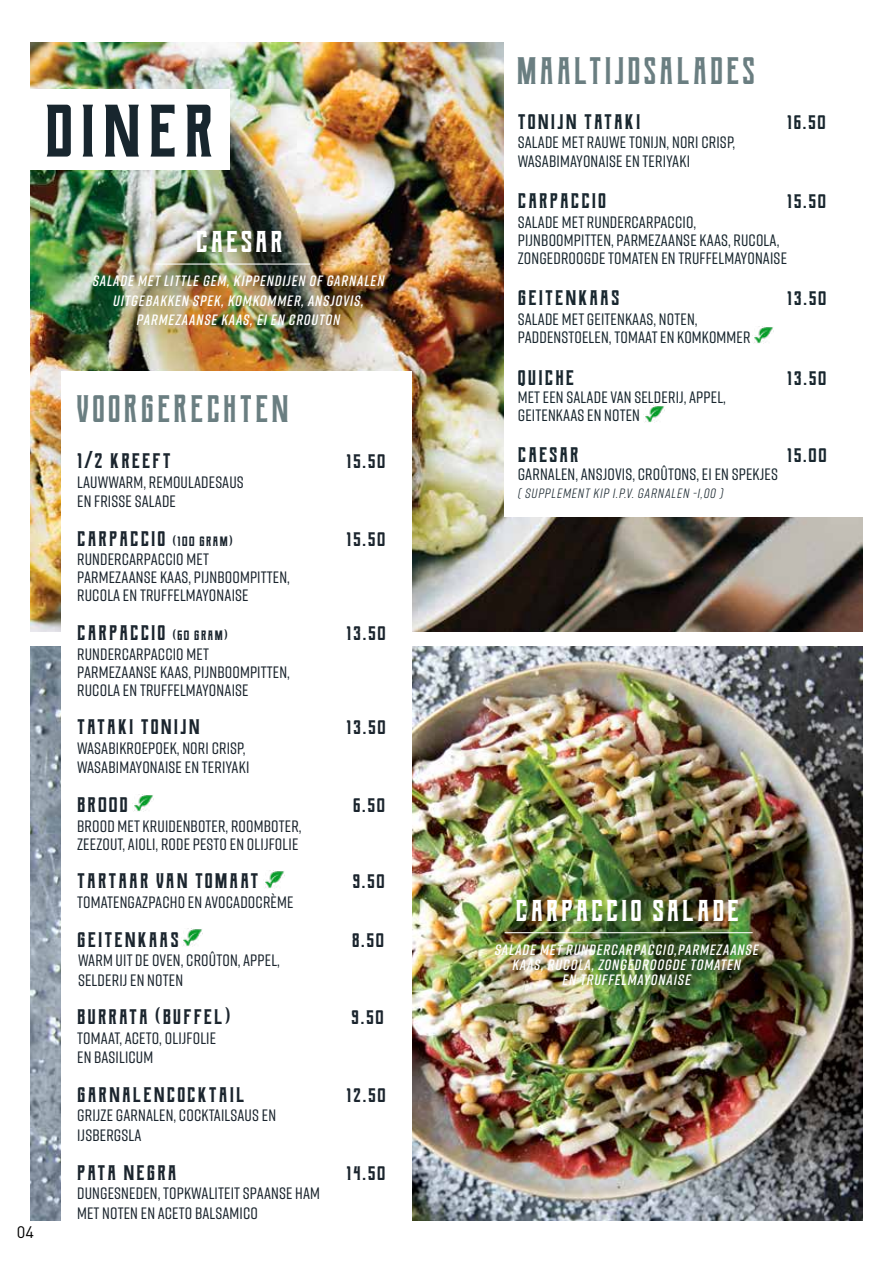
<style>
.page{position:relative;width:893px;height:1263px;background:#fff}
.page>*{position:absolute;margin:0;border:0;box-sizing:border-box;transform-origin:0 0}
.t1{font:73.5px "Berg";color:#18262e}
.t2{font:33px "Berg";color:#6a7e81}
.t3{font:30px "Berg";color:#fff}
.t4{font:21px "Berg";color:#1b252e}
.t5{font:21px "Berg";color:#19272f}
.t6{font:19.5px "Berg";color:#1b252e}
.t7{font:19.5px "Berg";color:#19272f}
.t8{font:500 16.5px/19.5px "Rift";letter-spacing:.01em;color:#1b252e}
.t9{font:500 16.5px/18px "Rift";letter-spacing:.01em;color:#19272f}
.t10{font:16.5px "DINOT";color:#000}
.t11{font:italic 600 15px/15px "Rift";letter-spacing:.06em;color:#fff;text-align:center}
.t12{font:italic 13.5px "Rift";letter-spacing:.06em;color:#19272f}
.s1{font-size:13.5px}
</style>
<div class="page">
<img style="left:31px;top:43px;width:831px;height:588px">
<img style="left:31px;top:646px;width:831px;height:574px">
<div style="left:61px;top:371px;width:351px;height:890px;background:#fff"></div>
<div style="left:505px;top:25px;width:366px;height:492px;background:#fff"></div>
<div style="left:0;top:89px;width:230px;height:81px;background:#fff"></div>
<hr style="left:505px;top:932px;width:248px;height:1px;background:#fff">
<img style="left:645px;top:405px;width:20px;height:18px">
<img style="left:265px;top:871px;width:20px;height:18px">
<img style="left:183px;top:929px;width:20px;height:18px">
<img style="left:754px;top:326px;width:20px;height:18px">
<img style="left:134px;top:794px;width:20px;height:18px">
<hr style="left:156px;top:263px;width:154px;height:2px;background:#fff">
<h1 class="t1" style="left:47px;top:82px;width:178px">diner</h1>
<p class="t10" style="left:17px;top:1222px;width:19px">04</p>
<h3 class="t3" style="left:197px;top:222px;width:91px">caesar</h3>
<p class="t11" style="left:93px;top:271px;width:293px;line-height:19.4px">SALADE MET LITTLE GEM, KIPPENDIJEN OF GARNALEN<br>UITGEBAKKEN SPEK, KOMKOMMER, ANSJOVIS,<br>PARMEZAANSE KAAS, EI EN CROUTON</p>
<h2 class="t2" style="left:77px;top:388px;width:218px">VOORGERECHTEN</h2>
<p class="t4" style="left:78px;top:447px;width:97px">½ kreeft</p>
<p class="t6" style="left:347px;top:448px;width:42px">15.50</p>
<p class="t8" style="left:77px;top:472px;width:168px">LAUWWARM, REMOULADESAUS<br>EN FRISSE SALADE</p>
<p class="t4" style="left:78px;top:525px;width:158px">carpaccio <span class="s1">(100 gram)</span></p>
<p class="t6" style="left:347px;top:526px;width:42px">15.50</p>
<p class="t8" style="left:77px;top:550px;width:214px;line-height:18px">RUNDERCARPACCIO MET<br>PARMEZAANSE KAAS, PIJNBOOMPITTEN,<br>RUCOLA EN TRUFFELMAYONAISE</p>
<p class="t4" style="left:78px;top:619px;width:153px">carpaccio <span class="s1">(60 gram)</span></p>
<p class="t6" style="left:347px;top:620px;width:43px">13.50</p>
<p class="t8" style="left:77px;top:644px;width:214px;line-height:18px">RUNDERCARPACCIO MET<br>PARMEZAANSE KAAS, PIJNBOOMPITTEN,<br>RUCOLA EN TRUFFELMAYONAISE</p>
<p class="t4" style="left:78px;top:713px;width:126px">tataki tonijn</p>
<p class="t6" style="left:347px;top:714px;width:43px">13.50</p>
<p class="t8" style="left:77px;top:738px;width:174px">WASABIKROEPOEK, NORI CRISP,<br>WASABIMAYONAISE EN TERIYAKI</p>
<p class="t4" style="left:78px;top:791px;width:54px">br00d</p>
<p class="t6" style="left:354px;top:792px;width:35px">6.50</p>
<p class="t8" style="left:77px;top:816px;width:226px;line-height:18px">BROOD MET KRUIDENBOTER, ROOMBOTER,<br>ZEEZOUT, AIOLI, RODE PESTO EN OLIJFOLIE</p>
<p class="t4" style="left:78px;top:867px;width:185px">tartaar van tomaat</p>
<p class="t6" style="left:353px;top:868px;width:36px">9.50</p>
<p class="t8" style="left:77px;top:892px;width:218px">TOMATENGAZPACHO EN AVOCADOCRÈME</p>
<p class="t4" style="left:78px;top:925px;width:105px">geitenkaas</p>
<p class="t6" style="left:353px;top:927px;width:35px">8.50</p>
<p class="t8" style="left:78px;top:950px;width:203px">WARM UIT DE OVEN, CROÛTON, APPEL,<br>SELDERIJ EN NOTEN</p>
<p class="t4" style="left:78px;top:1003px;width:157px">burrata (buffel)</p>
<p class="t6" style="left:352px;top:1004px;width:36px">9.50</p>
<p class="t8" style="left:77px;top:1027px;width:141px">TOMAAT, ACETO, OLIJFOLIE<br>EN BASILICUM</p>
<p class="t4" style="left:78px;top:1080px;width:171px">garnalencocktail</p>
<p class="t6" style="left:347px;top:1082px;width:43px">12.50</p>
<p class="t8" style="left:77px;top:1105px;width:200px">GRIJZE GARNALEN, COCKTAILSAUS EN<br>IJSBERGSLA</p>
<p class="t4" style="left:78px;top:1158px;width:103px">pata negra</p>
<p class="t6" style="left:347px;top:1160px;width:42px">14.50</p>
<p class="t8" style="left:77px;top:1183px;width:244px">DUNGESNEDEN, TOPKWALITEIT SPAANSE HAM<br>MET NOTEN EN ACETO BALSAMICO</p>
<h2 class="t2" style="left:518px;top:51px;width:243px">MAALTIJDSALADES</h2>
<p class="t5" style="left:519px;top:108px;width:126px">tonijn tataki</p>
<p class="t7" style="left:788px;top:109px;width:42px">16.50</p>
<p class="t9" style="left:518px;top:133px;width:219px">SALADE MET RAUWE TONIJN, NORI CRISP,<br>WASABIMAYONAISE EN TERIYAKI</p>
<p class="t5" style="left:519px;top:187px;width:92px">carpaccio</p>
<p class="t7" style="left:788px;top:188px;width:42px">15.50</p>
<p class="t9" style="left:518px;top:212px;width:271px">SALADE MET RUNDERCARPACCIO,<br>PIJNBOOMPITTEN, PARMEZAANSE KAAS, RUCOLA,<br>ZONGEDROOGDE TOMATEN EN TRUFFELMAYONAISE</p>
<p class="t5" style="left:519px;top:284px;width:105px">geitenkaas</p>
<p class="t7" style="left:788px;top:286px;width:43px">13.50</p>
<p class="t9" style="left:518px;top:309px;width:234px">SALADE MET GEITENKAAS, NOTEN,<br>PADDENSTOELEN, TOMAAT EN KOMKOMMER</p>
<p class="t5" style="left:519px;top:363px;width:60px">quiche</p>
<p class="t7" style="left:788px;top:365px;width:43px">13.50</p>
<p class="t9" style="left:518px;top:387px;width:210px">MET EEN SALADE VAN SELDERIJ, APPEL,<br>GEITENKAAS EN NOTEN</p>
<p class="t5" style="left:519px;top:441px;width:64px">caesar</p>
<p class="t7" style="left:788px;top:442px;width:43px">15.00</p>
<p class="t9" style="left:518px;top:465px;width:262px">GARNALEN, ANSJOVIS, CROÛTONS, EI EN SPEKJES</p>
<p class="t12" style="left:518px;top:484px;width:207px">( SUPPLEMENT KIP I.P.V. GARNALEN -1,00 )</p>
<h3 class="t3" style="left:517px;top:890px;width:228px">carpaccio salade</h3>
<p class="t11" style="left:495px;top:942px;width:265px">SALADE MET RUNDERCARPACCIO,PARMEZAANSE<br>KAAS, RUCOLA, ZONGEDROOGDE TOMATEN<br>EN TRUFFELMAYONAISE</p>
</div>
